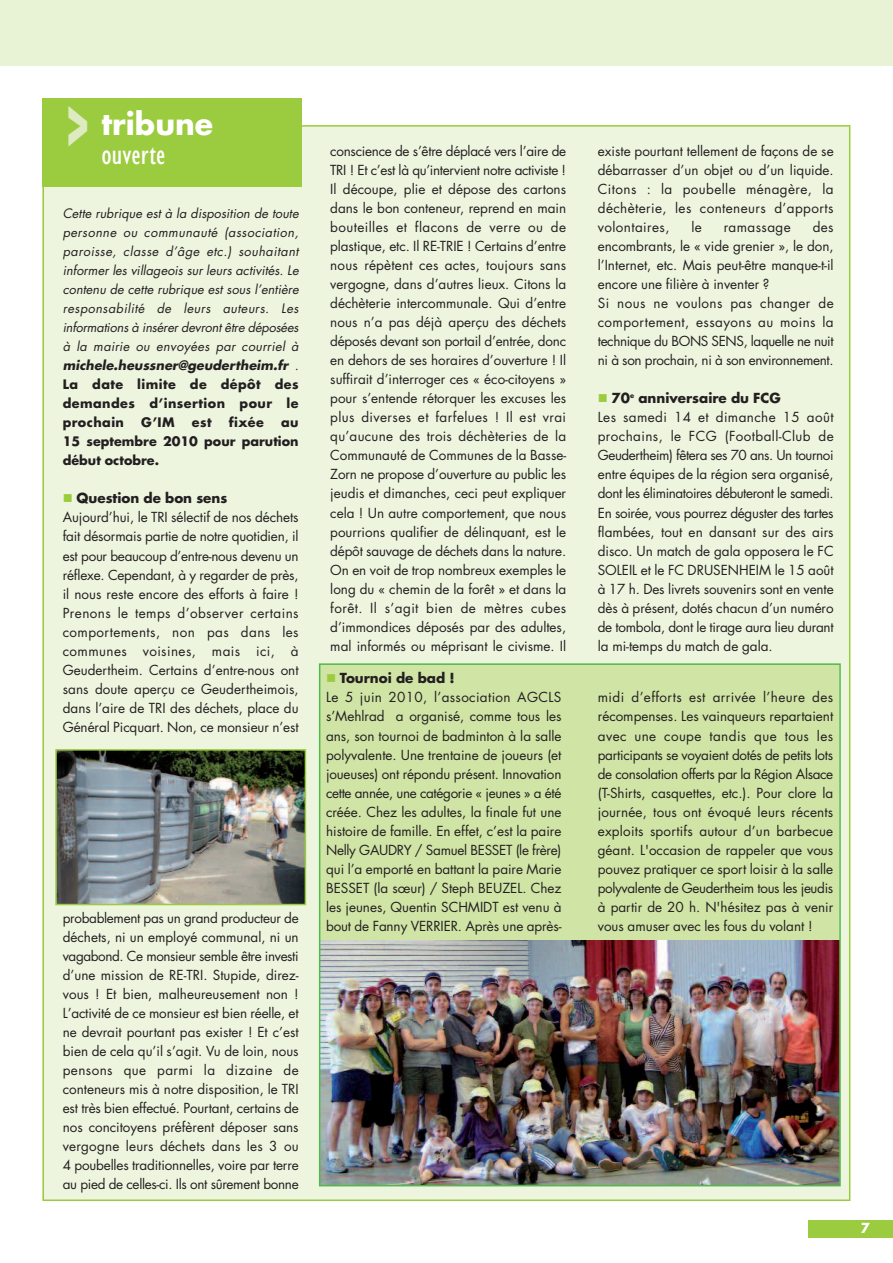
<style>
.page{position:relative;width:893px;height:1263px;background:#fff}
.page>*{position:absolute;margin:0;border:0;box-sizing:border-box;transform-origin:0 0}
.t1{font:800 90px "Dax";color:#deebc2;scale:.5 1}
.t2{font:700 30px "Futura";color:#fff}
.t3{font:condensed 30px "Gill Sans";color:#fff}
.t4{font:13.5px/19px "Futura";color:#231f20;text-align:justify}
.t5{font:13.5px "Futura";letter-spacing:.03em;color:#231f20}
.t6{font:700 13.5px "Futura";color:#fff}
.t7{font:italic 12.75px/19px "Futura";letter-spacing:.025em;color:#231f20;text-align:justify}
.t8{font:700 12.75px/19px "Futura";color:#231f20;text-align:justify}
.s1{font-weight:700}
.s2{font-weight:700;font-style:normal}
.s3{color:#9bcb3e}
</style>
<div class="page">
<div style="left:808px;top:1220px;width:85px;height:17px;background:#9bcb3e"></div>
<div style="left:43px;top:125px;width:807px;height:1076px;background:#edf5df"></div>
<div style="left:43px;top:98px;width:259px;height:88px;background:#9bcb3e"></div>
<div style="left:0;top:0;width:893px;height:66px;background:#e8f2d5"></div>
<img style="left:58px;top:752px;width:245px;height:150px">
<div style="left:55px;top:749px;width:251px;height:156px;border:2px solid #9bcb3e"></div>
<div style="left:320px;top:665px;width:519px;height:520px;background:#d0e4a6"></div>
<img style="left:322px;top:940px;width:516px;height:243px">
<div style="left:319px;top:663px;width:522px;height:523px;border:2px solid #51b948"></div>
<h1 class="t1" style="left:65px;top:85px;width:54px">&gt;</h1>
<h2 class="t2" style="left:102px;top:111px;width:113px">tribune</h2>
<h2 class="t3" style="left:102px;top:142px;width:65px">ouverte</h2>
<p class="t7" style="left:63px;top:204px;width:237px">Cette rubrique est à la disposition de toute personne ou communauté (association, paroisse, classe d’âge etc.) souhaitant informer les villageois sur leurs activités. Le contenu de cette rubrique est sous l’entière responsabilité de leurs auteurs. Les informations à insérer devront être déposées à la mairie ou envoyées par courriel à <span class="s1">michele.heussner@geudertheim.fr</span> .<br><span class="s2">La date limite de dépôt des demandes d’insertion pour le prochain</span></p>
<p class="t8" style="left:141px;top:414px;width:35px">G’IM</p>
<p class="t8" style="left:192px;top:414px;width:21px">est</p>
<p class="t8" style="left:229px;top:414px;width:37px">fixée</p>
<p class="t8" style="left:63px;top:414px;width:237px;text-indent:218px">au 15 septembre 2010 pour parution début octobre.</p>
<p class="t4" style="left:63px;top:490px;width:237px;text-align:left"><span class="s3">■</span> <span class="s1">Question de bon sens </span>Aujourd’hui, le TRI sélectif de nos déchets fait désormais partie de notre quotidien, il est pour beaucoup d’entre-nous devenu un réflexe. Cependant, à y regarder de près, il nous reste encore des efforts à faire !<br>Prenons le temps d’observer certains comportements, non pas dans les communes voisines, mais ici, à Geudertheim. Certains d’entre-nous ont sans doute aperçu ce Geudertheimois, dans l’aire de TRI des déchets, place du Général Picquart. Non, ce monsieur n’est</p>
<p class="t4" style="left:63px;top:909px;width:237px">probablement pas un grand producteur de déchets, ni un employé communal, ni un vagabond. Ce monsieur semble être investi d’une mission de RE-TRI. Stupide, direz&shy;vous ! Et bien, malheureusement non !<br>L’activité de ce monsieur est bien réelle, et ne devrait pourtant pas exister ! Et c’est bien de cela qu’il s’agit. Vu de loin, nous pensons que parmi la dizaine de conteneurs mis à notre disposition, le TRI est très bien effectué. Pourtant, certains de nos concitoyens préfèrent déposer sans vergogne leurs déchets dans les 3 ou 4 poubelles traditionnelles, voire par terre au pied de celles-ci. Ils ont sûrement bonne</p>
<p class="t4" style="left:330px;top:142px;width:237px">conscience de s’être déplacé vers l’aire de TRI ! Et c’est là qu’intervient notre activiste !<br>Il découpe, plie et dépose des cartons dans le bon conteneur, reprend en main bouteilles et flacons de verre ou de plastique, etc. Il RE-TRIE ! Certains d’entre nous répètent ces actes, toujours sans vergogne, dans d’autres lieux. Citons la déchèterie intercommunale. Qui d’entre nous n’a pas déjà aperçu des déchets déposés devant son portail d’entrée, donc en dehors de ses horaires d’ouverture ! Il suffirait d’interroger ces « éco-citoyens » pour s’entende rétorquer les excuses les plus diverses et farfelues ! Il est vrai qu’aucune des trois déchèteries de la Communauté de Communes de la Basse-Zorn ne propose d’ouverture au public les jeudis et dimanches, ceci peut expliquer cela ! Un autre comportement, que nous pourrions qualifier de délinquant, est le dépôt sauvage de déchets dans la nature.<br>On en voit de trop nombreux exemples le long du « chemin de la forêt » et dans la forêt. Il s’agit bien de mètres cubes d’immondices déposés par des adultes, mal informés ou méprisant le civisme. Il</p>
<p class="t4" style="left:598px;top:142px;width:237px">existe pourtant tellement de façons de se débarrasser d’un objet ou d’un liquide.<br>Citons : la poubelle ménagère, la déchèterie, les conteneurs d’apports volontaires,</p>
<p class="t4" style="left:598px;top:218px;width:237px;text-align:left;text-indent:215px">des encombrants, le « vide grenier », le don, l’Internet, etc. Mais peut-être manque-t-il encore une filière à inventer ?<br>Si nous ne voulons pas changer de comportement, essayons au moins la technique du BONS SENS, laquelle ne nuit ni à son prochain, ni à son environnement.</p>
<p class="t4" style="left:598px;top:390px;width:237px;text-align:left"><span class="s3">■</span> <span class="s1">70</span><sup>e</sup> <span class="s1">anniversaire du FCG<br></span>Les samedi 14 et dimanche 15 août prochains, le FCG (Football-Club de Geudertheim) fêtera ses 70 ans. Un tournoi entre équipes de la région sera organisé, dont les éliminatoires débuteront le samedi.<br>En soirée, vous pourrez déguster des tartes flambées, tout en dansant sur des airs disco. Un match de gala opposera le FC SOLEIL et le FC DRUSENHEIM le 15 août à 17 h. Des livrets souvenirs sont en vente dès à présent, dotés chacun d’un numéro de tombola, dont le tirage aura lieu durant la mi-temps du match de gala.</p>
<p class="t4" style="left:691px;top:218px;width:12px">le</p>
<p class="t5" style="left:724px;top:221px;width:69px">ramassage</p>
<p class="t4" style="left:326px;top:670px;width:237px;text-align:left"><span class="s3">■</span> <span class="s1">Tournoi de bad !<br></span>Le 5 juin 2010, l’association AGCLS s’Mehlrad a organisé, comme tous les ans, son tournoi de badminton à la salle polyvalente. Une trentaine de joueurs (et joueuses) ont répondu présent. Innovation cette année, une catégorie « jeunes » a été créée. Chez les adultes, la finale fut une histoire de famille. En effet, c’est la paire Nelly GAUDRY / Samuel BESSET (le frère) qui l’a emporté en battant la paire Marie BESSET (la sœur) / Steph BEUZEL. Chez les jeunes, Quentin SCHMIDT est venu à bout de Fanny VERRIER. Après une après-</p>
<p class="t4" style="left:598px;top:689px;width:237px">midi d’efforts est arrivée l’heure des récompenses. Les vainqueurs repartaient avec une coupe tandis que tous les participants se voyaient dotés de petits lots de consolation offerts par la Région Alsace (T-Shirts, casquettes, etc.). Pour clore la journée, tous ont évoqué leurs récents exploits sportifs autour d’un barbecue géant. L'occasion de rappeler que vous pouvez pratiquer ce sport loisir à la salle polyvalente de Geudertheim tous les jeudis à partir de 20 h. N'hésitez pas à venir vous amuser avec les fous du volant !</p>
<p class="t6" style="left:861px;top:1221px;width:11px">7</p>
</div>
